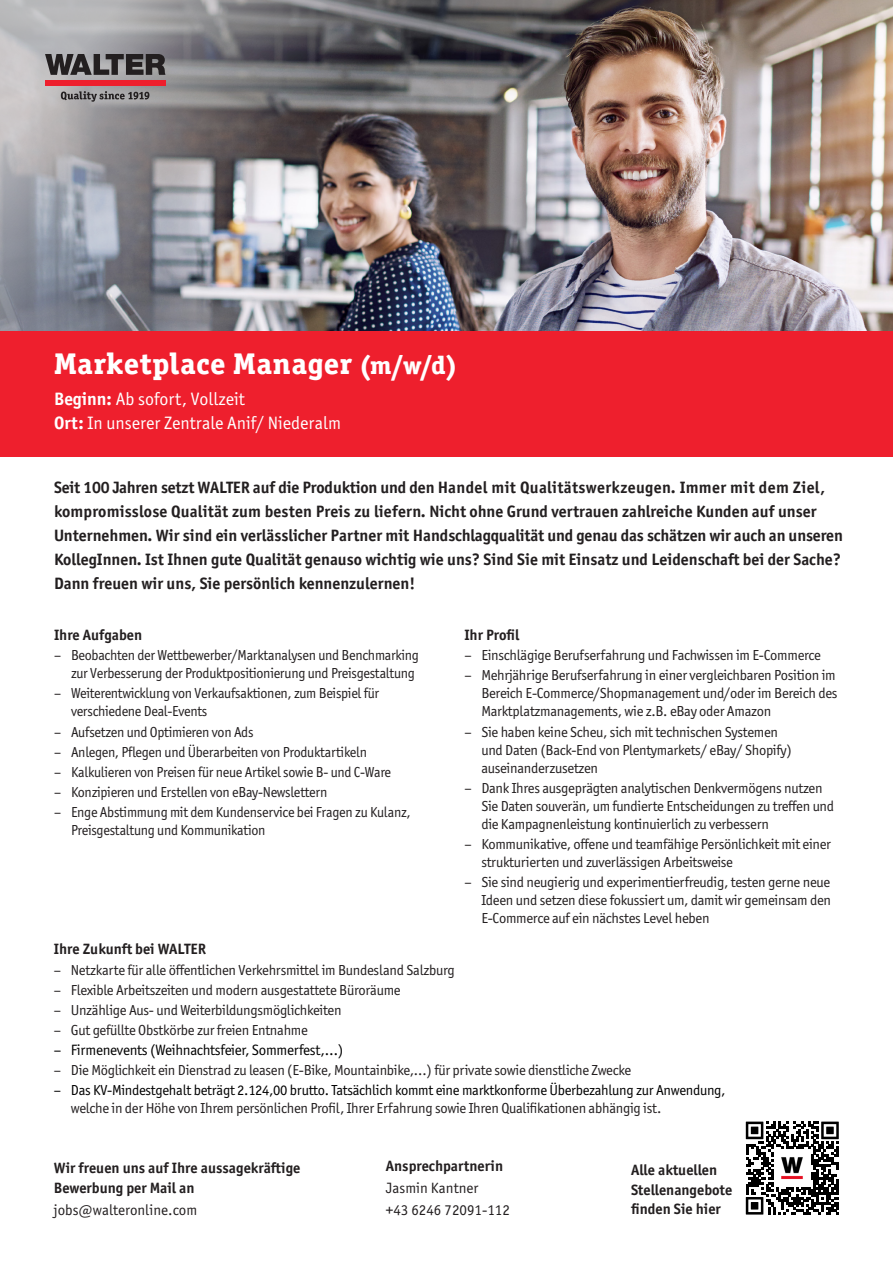
<style>
.page{position:relative;width:893px;height:1263px;background:#fff}
.page>*{position:absolute;margin:0;border:0;box-sizing:border-box;transform-origin:0 0}
.t1{font:800 30px "Officina Serif ITC Pro";letter-spacing:.025em;color:#fff}
.t2{font:18px "Officina Sans ITC Pro";color:#fff}
.t3{font:700 16.5px/24px "Officina Sans ITC Pro";color:#231f20}
.t4{font:700 15px/19.5px "Officina Sans ITC Pro";color:#231f20}
.t5{font:15px "Officina Sans ITC Pro";color:#231f20}
.t6{font:15px "Officina Sans ITC Pro";letter-spacing:-.02em;color:#000}
.t7{font:14.55px/18px "Officina Sans ITC Pro";letter-spacing:-.02em;color:#231f20}
.t8{font:14.55px/18px "Officina Sans ITC Pro";letter-spacing:-.02em;color:#000001}
.s1{font-size:25.5px}
.s2{font-weight:700}
.s3{color:#231f20}
</style>
<div class="page">
<div style="left:0;top:325px;width:893px;height:132px;background:#ee1f2d"></div>
<img style="left:544px;top:0;width:349px;height:330px">
<img style="left:0;top:0;width:544px;height:330px">
<svg style="left:45px;top:54px;width:120px;height:21px;background:#545152"></svg>
<div style="left:45px;top:80px;width:121px;height:6px;background:#ee1f2d"></div>
<svg style="left:61px;top:91px;width:88px;height:11px"></svg>
<svg style="left:746px;top:1121px;width:93px;height:93px"></svg>
<img style="left:775px;top:1150px;width:35px;height:36px">
<p class="t1" style="left:54px;top:344px;width:405px">Marketplace Manager <span class="s1">(m/w/d)</span></p>
<p class="t2" style="left:54px;top:389px;width:192px"><span class="s2">Beginn:</span> Ab sofort, Vollzeit</p>
<p class="t2" style="left:54px;top:413px;width:289px"><span class="s2">Ort:</span> In unserer Zentrale Anif/ Niederalm</p>
<p class="t3" style="left:54px;top:475px;width:790px">Seit 100 Jahren setzt WALTER auf die Produktion und den Handel mit Qualitätswerkzeugen. Immer mit dem Ziel, kompromisslose Qualität zum besten Preis zu liefern. Nicht ohne Grund vertrauen zahlreiche Kunden auf unser Unternehmen. Wir sind ein verlässlicher Partner mit Handschlagqualität und genau das schätzen wir auch an unseren KollegInnen. Ist Ihnen gute Qualität genauso wichtig wie uns? Sind Sie mit Einsatz und Leidenschaft bei der Sache?<br>Dann freuen wir uns, Sie persönlich kennenzulernen!</p>
<p class="t4" style="left:54px;top:625px;width:90px">Ihre Aufgaben</p>
<p class="t7" style="left:54px;top:646px;width:367px;text-align:right">– Beobachten der Wettbewerber/Marktanalysen und Benchmarking zur Verbesserung der Produktpositionierung und Preisgestaltung</p>
<p class="t7" style="left:71px;top:684px;width:310px;text-indent:-17px">– Weiterentwicklung von Verkaufsaktionen, zum Beispiel für verschiedene Deal-Events</p>
<p class="t7" style="left:54px;top:723px;width:201px">– Aufsetzen und Optimieren von Ads</p>
<p class="t7" style="left:54px;top:743px;width:315px">– Anlegen, Pflegen und Überarbeiten von Produktartikeln</p>
<p class="t7" style="left:54px;top:763px;width:339px">– Kalkulieren von Preisen für neue Artikel sowie B- und C-Ware</p>
<p class="t7" style="left:54px;top:783px;width:275px">– Konzipieren und Erstellen von eBay-Newslettern</p>
<p class="t7" style="left:71px;top:803px;width:341px;text-indent:-17px">– Enge Abstimmung mit dem Kundenservice bei Fragen zu Kulanz,<br>Preisgestaltung und Kommunikation</p>
<p class="t4" style="left:464px;top:625px;width:57px">Ihr Profil</p>
<p class="t7" style="left:464px;top:646px;width:358px">– Einschlägige Berufserfahrung und Fachwissen im E-Commerce</p>
<p class="t7" style="left:481px;top:666px;width:358px;text-indent:-17px">– Mehrjährige Berufserfahrung in einer vergleichbaren Position im<br>Bereich E-Commerce/Shopmanagement und/oder im Bereich des<br>Marktplatzmanagements, wie z.B. eBay oder Amazon</p>
<p class="t7" style="left:481px;top:723px;width:312px;text-indent:-17px">– Sie haben keine Scheu, sich mit technischen Systemen und Daten (Back-End von Plentymarkets/ eBay/ Shopify) auseinanderzusetzen</p>
<p class="t7" style="left:481px;top:779px;width:354px;text-indent:-17px">– Dank Ihres ausgeprägten analytischen Denkvermögens nutzen<br>Sie Daten souverän, um fundierte Entscheidungen zu treffen und die Kampagnenleistung kontinuierlich zu verbessern</p>
<p class="t7" style="left:481px;top:835px;width:351px;text-indent:-17px">– Kommunikative, offene und teamfähige Persönlichkeit mit einer strukturierten und zuverlässigen Arbeitsweise</p>
<p class="t7" style="left:481px;top:873px;width:351px;text-align:justify;text-indent:-17px">– Sie sind neugierig und experimentierfreudig, testen gerne neue Ideen und setzen diese fokussiert um, damit wir gemeinsam den E-Commerce auf ein nächstes Level heben</p>
<p class="t4" style="left:54px;top:939px;width:154px">Ihre Zukunft bei WALTER</p>
<p class="t7" style="left:54px;top:960px;width:402px">– Netzkarte für alle öffentlichen Verkehrsmittel im Bundesland Salzburg</p>
<p class="t7" style="left:54px;top:981px;width:348px">– Flexible Arbeitszeiten und modern ausgestattete Büroräume</p>
<p class="t7" style="left:54px;top:1001px;width:289px">– Unzählige Aus- und Weiterbildungsmöglichkeiten</p>
<p class="t7" style="left:54px;top:1021px;width:255px">– Gut gefüllte Obstkörbe zur freien Entnahme</p>
<p class="t6" style="left:54px;top:1041px;width:291px">– Firmenevents (Weihnachtsfeier, Sommerfest,…)</p>
<p class="t7" style="left:54px;top:1061px;width:579px">– Die Möglichkeit ein Dienstrad zu leasen (E-Bike, Mountainbike,…) für private sowie dienstliche Zwecke</p>
<p class="t8" style="left:71px;top:1081px;width:656px;text-indent:-17px">– Das KV-Mindestgehalt beträgt 2.124,00 brutto. Tatsächlich kommt eine marktkonforme Überbezahlung zur Anwendung, <span class="s3">welche in der Höhe von Ihrem persönlichen Profil, Ihrer Erfahrung sowie Ihren Qualifikationen abhängig ist.</span></p>
<p class="t4" style="left:54px;top:1158px;width:248px">Wir freuen uns auf Ihre aussagekräftige<br>Bewerbung per Mail an</p>
<p class="t5" style="left:54px;top:1201px;width:145px">jobs@walteronline.com</p>
<p class="t4" style="left:386px;top:1156px;width:119px">Ansprechpartnerin</p>
<p class="t5" style="left:386px;top:1179px;width:94px">Jasmin Kantner</p>
<p class="t5" style="left:386px;top:1201px;width:125px">+43 6246 72091-112</p>
<p class="t4" style="left:631px;top:1160px;width:103px">Alle aktuellen<br>Stellenangebote finden Sie hier</p>
</div>
